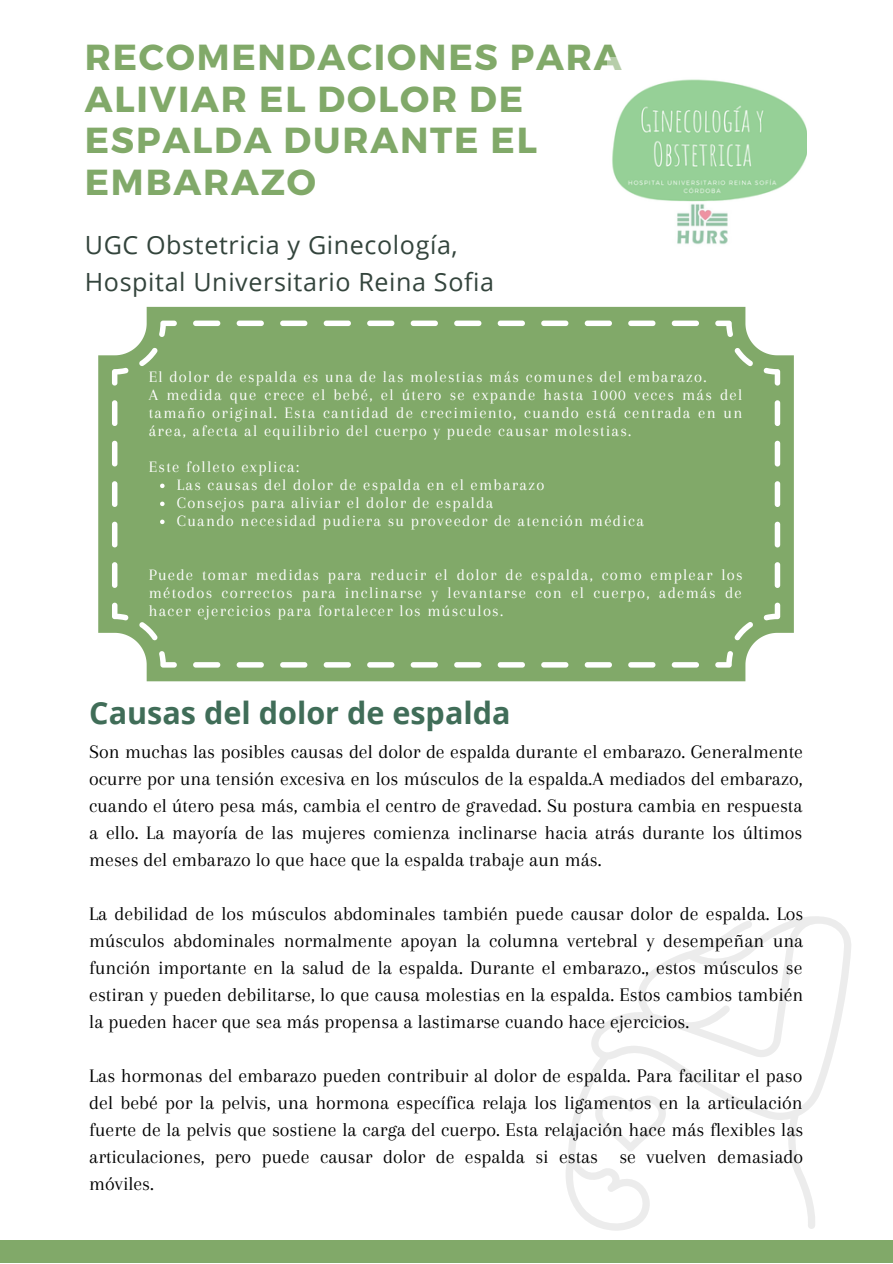
<style>
.page{position:relative;width:893px;height:1264px;background:#fff}
.page>*{position:absolute;margin:0;border:0;box-sizing:border-box;transform-origin:0 0}
.t1{font:700 36.15px/41.5px "Montserrat";letter-spacing:.05em;color:#81a969}
.t2{font:700 30.6px "Open Sans";color:#406d58}
.t3{font:25.05px/37px "Open Sans";letter-spacing:.025em;color:#33443c}
.t4{font:19.95px/27px "Arapey";color:#000;text-align:justify}
.t5{font:16.5px/18px "Arapey";letter-spacing:.075em;color:#fff}
</style>
<div class="page">
<div style="left:0;top:1240px;width:892px;height:22px;background:#81a969"></div>
<img style="left:612px;top:79px;width:194px;height:166px">
<svg style="left:566px;top:916px;width:285px;height:314px"></svg>
<svg style="left:594px;top:1090px;width:72px;height:61px"></svg>
<div style="left:98px;top:307px;width:695px;height:374px;background:#81a969"></div>
<svg style="left:160px;top:483px;width:4px;height:5px"></svg>
<svg style="left:160px;top:501px;width:4px;height:5px"></svg>
<svg style="left:160px;top:519px;width:4px;height:5px"></svg>
<h1 class="t1" style="left:85px;top:35px;width:538px">RECOMENDACIONES PARA<br>ALIVIAR EL DOLOR DE<br>ESPALDA DURANTE EL<br>EMBARAZO</h1>
<p class="t3" style="left:85px;top:226px;width:411px">UGC Obstetricia y Ginecología,<br>Hospital Universitario Reina Sofia</p>
<p class="t5" style="left:149px;top:368px;width:595px">El dolor de espalda es una de las molestias más comunes del embarazo.<br>A medida que crece el bebé, el útero se expande hasta 1000 veces más del tamaño original. Esta cantidad de crecimiento, cuando está centrada en un área, afecta al equilibrio del cuerpo y puede causar molestias.</p>
<p class="t5" style="left:149px;top:458px;width:152px">Este folleto explica:</p>
<p class="t5" style="left:177px;top:476px;width:468px">Las causas del dolor de espalda en el embarazo<br>Consejos para aliviar el dolor de espalda<br>Cuando necesidad pudiera su proveedor de atención médica</p>
<p class="t5" style="left:149px;top:566px;width:595px;text-align:justify">Puede tomar medidas para reducir el dolor de espalda, como emplear los métodos correctos para inclinarse y levantarse con el cuerpo, además de hacer ejercicios para fortalecer los músculos.</p>
<h2 class="t2" style="left:89px;top:691px;width:423px">Causas del dolor de espalda</h2>
<p class="t4" style="left:89px;top:738px;width:715px">Son muchas las posibles causas del dolor de espalda durante el embarazo. Generalmente ocurre por una tensión excesiva en los músculos de la espalda.A mediados del embarazo, cuando el útero pesa más, cambia el centro de gravedad. Su postura cambia en respuesta a ello. La mayoría de las mujeres comienza inclinarse hacia atrás durante los últimos meses del embarazo lo que hace que la espalda trabaje aun más.</p>
<p class="t4" style="left:89px;top:900px;width:715px">La debilidad de los músculos abdominales también puede causar dolor de espalda. Los músculos abdominales normalmente apoyan la columna vertebral y desempeñan una función importante en la salud de la espalda. Durante el embarazo., estos músculos se estiran y pueden debilitarse, lo que causa molestias en la espalda. Estos cambios también la pueden hacer que sea más propensa a lastimarse cuando hace ejercicios.</p>
<p class="t4" style="left:89px;top:1062px;width:715px">Las hormonas del embarazo pueden contribuir al dolor de espalda. Para facilitar el paso del bebé por la pelvis, una hormona específica relaja los ligamentos en la articulación fuerte de la pelvis que sostiene la carga del cuerpo. Esta relajación hace más flexibles las articulaciones, pero puede causar dolor de espalda si estas se vuelven demasiado móviles.</p>
</div>
